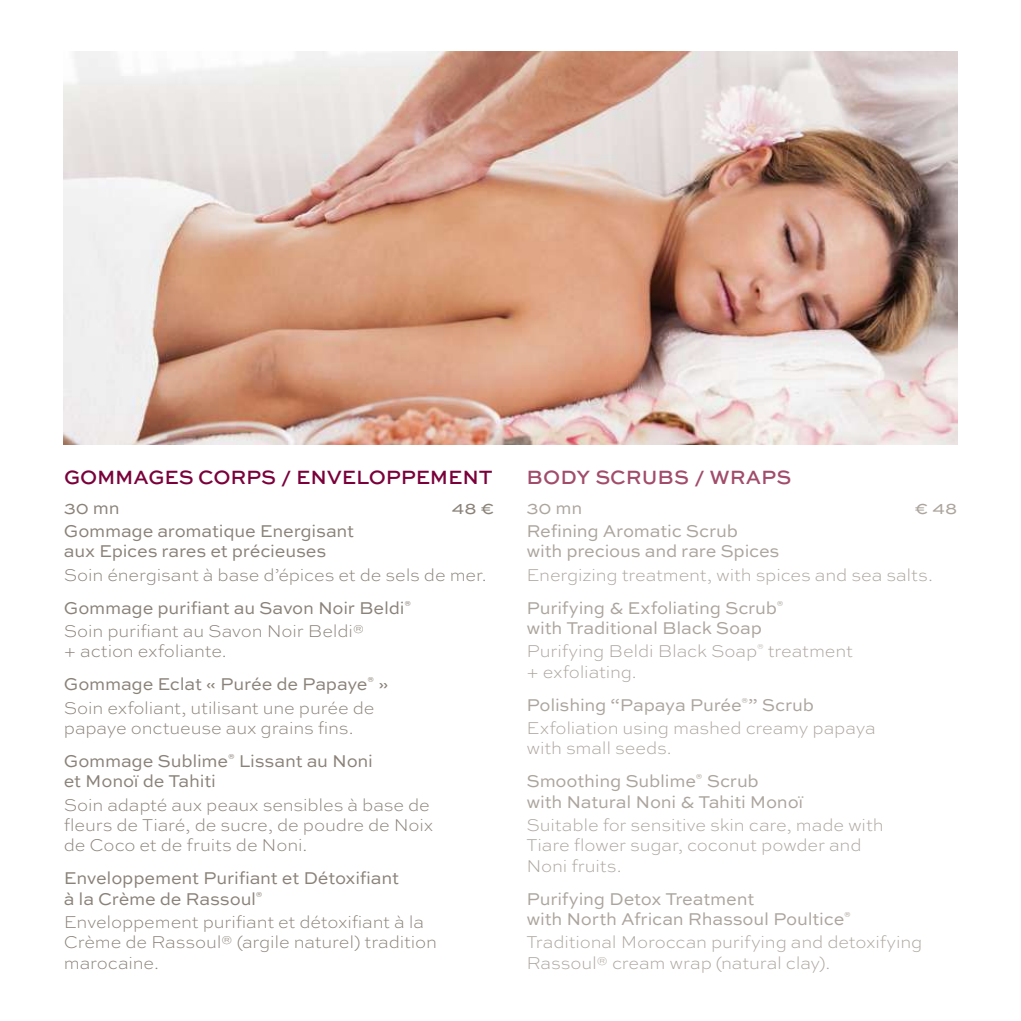
<style>
.page{position:relative;width:1021px;height:1021px;background:#fff}
.page>*{position:absolute;margin:0;border:0;box-sizing:border-box;transform-origin:0 0}
.t1{font:500 20.25px "Sweet Sans";letter-spacing:-.01em;color:#7a003a}
.t2{font:500 20.25px "Sweet Sans";color:#a14c6b}
.t3{font:300 expanded 18px/20.2px "Sweet Sans";letter-spacing:-.01em;color:#8a8279}
.t4{font:300 expanded 18px/20.2px "Sweet Sans";letter-spacing:-.01em;color:#aca59e}
.t5{font:18px/20.2px "Sweet Sans";letter-spacing:-.015em;color:#aca59e}
.t6{font:18px/20.2px "Sweet Sans";letter-spacing:-.015em;color:#8a8279}
.s1{font-weight:400;font-stretch:normal}
.s2{font-weight:300;font-stretch:expanded}
</style>
<div class="page">
<img style="left:64px;top:51px;width:893px;height:393px">
<p class="t1" style="left:64px;top:465px;width:430px">GOMMAGES CORPS / ENVELOPPEMENT</p>
<p class="t6" style="left:64px;top:498px;width:57px">30 mn</p>
<p class="t6" style="left:452px;top:498px;width:44px">48 €</p>
<p class="t6" style="left:64px;top:521px;width:292px">Gommage aromatique Energisant aux Epices rares et précieuses</p>
<p class="t3" style="left:64px;top:559px;width:424px;line-height:33.1px">Soin énergisant à base d’épices et de sels de mer.<br><span class="s1">Gommage purifiant au Savon Noir Beldi</span><sup>®</sup></p>
<p class="t3" style="left:64px;top:621px;width:302px">Soin purifiant au Savon Noir Beldi® + action exfoliante.</p>
<p class="t3" style="left:64px;top:673px;width:326px;line-height:23.4px"><span class="s1">Gommage Eclat « Purée de Papaye</span><sup>®</sup> <span class="s1">»<br></span>Soin exfoliant, utilisant une purée de</p>
<p class="t3" style="left:64px;top:712px;width:310px;line-height:33.1px">papaye onctueuse aux grains fins.<br><span class="s1">Gommage Sublime</span><sup>®</sup> <span class="s1">Lissant au Noni</span></p>
<p class="t6" style="left:64px;top:772px;width:153px">et Monoï de Tahiti</p>
<p class="t3" style="left:64px;top:795px;width:371px">Soin adapté aux peaux sensibles à base de fleurs de Tiaré, de sucre, de poudre de Noix de Coco et de fruits de Noni.</p>
<p class="t6" style="left:64px;top:869px;width:337px">Enveloppement Purifiant et Détoxifiant à la Crème de Rassoul<sup>®</sup></p>
<p class="t3" style="left:64px;top:912px;width:375px">Enveloppement purifiant et détoxifiant à la<br>Crème de Rassoul® (argile naturel) tradition marocaine.</p>
<p class="t2" style="left:526px;top:465px;width:266px">BODY SCRUBS / WRAPS</p>
<p class="t5" style="left:526px;top:498px;width:57px">30 mn</p>
<p class="t5" style="left:914px;top:498px;width:44px">€ 48</p>
<p class="t5" style="left:526px;top:521px;width:254px">Refining Aromatic Scrub<br>with precious and rare Spices</p>
<p class="t4" style="left:526px;top:559px;width:408px;line-height:33.1px">Energizing treatment, with spices and sea salts.<br><span class="s1">Purifying &amp; Exfoliating Scrub</span><sup>®</sup></p>
<p class="t4" style="left:526px;top:617px;width:328px;line-height:23.4px"><span class="s1">with Traditional Black Soap<br></span>Purifying Beldi Black Soap<sup>®</sup> treatment</p>
<p class="t5" style="left:526px;top:655px;width:289px;line-height:33.1px"><span class="s2">+ exfoliating.<br></span>Polishing “Papaya Purée<sup>®</sup>” Scrub</p>
<p class="t4" style="left:526px;top:718px;width:351px">Exfoliation using mashed creamy papaya with small seeds.</p>
<p class="t5" style="left:526px;top:772px;width:278px">Smoothing Sublime<sup>®</sup> Scrub<br>with Natural Noni &amp; Tahiti Monoï</p>
<p class="t4" style="left:526px;top:815px;width:359px">Suitable for sensitive skin care, made with<br>Tiare flower sugar, coconut powder and<br>Noni fruits.</p>
<p class="t5" style="left:526px;top:889px;width:326px">Purifying Detox Treatment<br>with North African Rhassoul Poultice<sup>®</sup></p>
<p class="t4" style="left:526px;top:932px;width:397px">Traditional Moroccan purifying and detoxifying<br>Rassoul® cream wrap (natural clay).</p>
</div>
